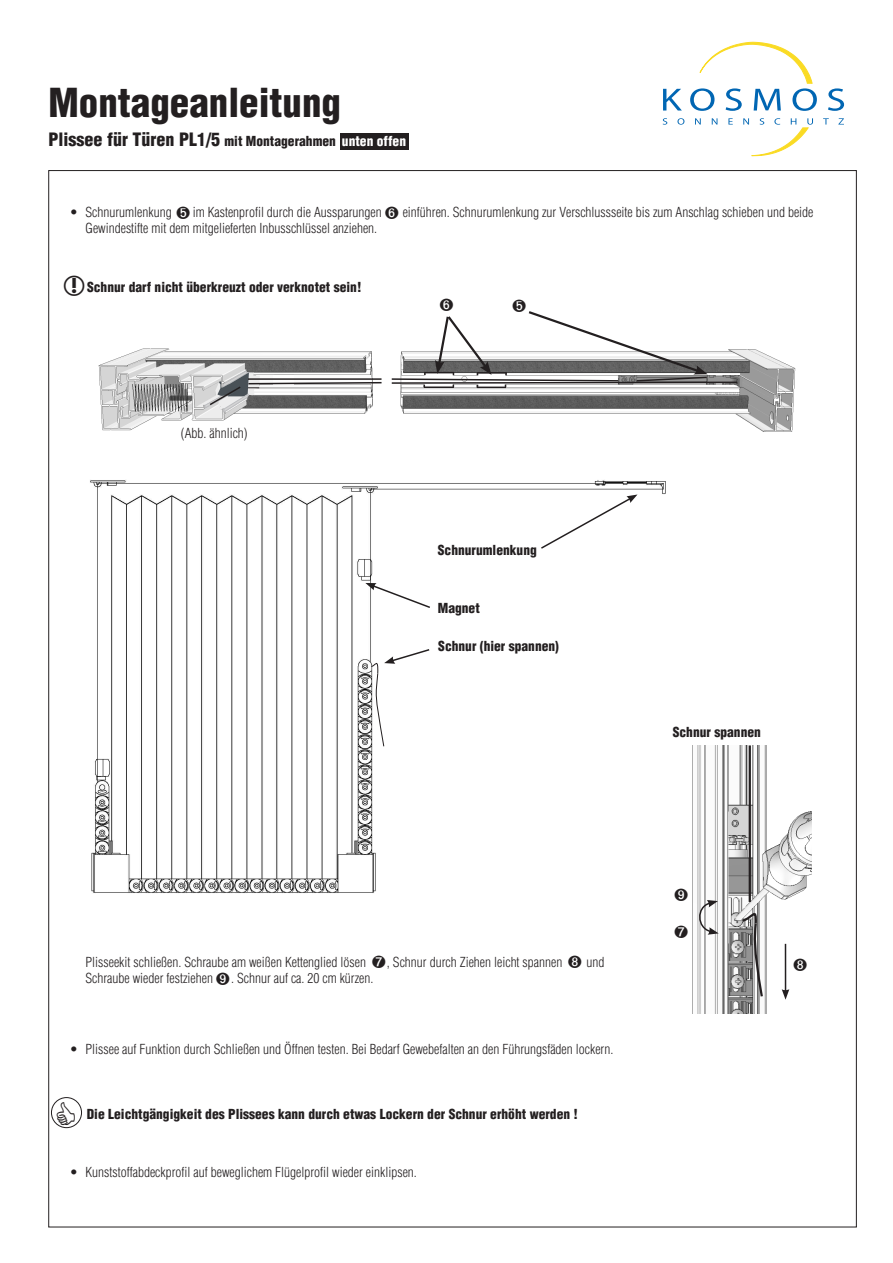
<style>
.page{position:relative;width:893px;height:1263px;background:#fff}
.page>*{position:absolute;margin:0;border:0;box-sizing:border-box;transform-origin:0 0}
.t1{font:900 condensed 39px "Helvetica";color:#231f20}
.t2{font:900 condensed 18px "Helvetica";color:#231f20}
.t3{font:300 condensed 13.5px "Helvetica";color:#231f20}
.t4{font:900 condensed 13.5px "Helvetica";color:#231f20}
.t5{font:900 condensed 13.5px "Helvetica";color:#fff}
.s1{font-size:13.5px}
</style>
<div class="page">
<div style="left:340px;top:133px;width:68px;height:17px;background:#231f20"></div>
<img style="left:692px;top:746px;width:120px;height:267px">
<hr style="left:749px;top:745px;width:2px;height:157px;background:#231f20">
<svg style="left:740px;top:906px;width:24px;height:93px"></svg>
<svg style="left:696px;top:900px;width:23px;height:35px"></svg>
<hr style="left:785px;top:944px;width:1px;height:47px;background:#231f20">
<svg style="left:782px;top:989px;width:7px;height:11px"></svg>
<div style="left:51px;top:1097px;width:31px;height:31px;border:1px solid #231f20;border-radius:50%"></div>
<img style="left:90px;top:480px;width:576px;height:413px">
<svg style="left:365px;top:583px;width:67px;height:26px"></svg>
<svg style="left:539px;top:494px;width:98px;height:56px"></svg>
<svg style="left:370px;top:648px;width:61px;height:99px"></svg>
<img style="left:400px;top:349px;width:396px;height:83px">
<img style="left:98px;top:348px;width:275px;height:83px">
<svg style="left:205px;top:371px;width:177px;height:41px"></svg>
<svg style="left:663px;top:89px;width:19px;height:22px"></svg>
<svg style="left:828px;top:88px;width:16px;height:23px"></svg>
<svg style="left:663px;top:118px;width:4px;height:7px"></svg>
<svg style="left:677px;top:118px;width:7px;height:7px"></svg>
<svg style="left:695px;top:118px;width:6px;height:7px"></svg>
<svg style="left:712px;top:118px;width:5px;height:7px"></svg>
<svg style="left:728px;top:118px;width:5px;height:7px"></svg>
<svg style="left:823px;top:118px;width:6px;height:7px"></svg>
<svg style="left:838px;top:118px;width:6px;height:7px"></svg>
<svg style="left:690px;top:42px;width:127px;height:69px"></svg>
<svg style="left:743px;top:118px;width:70px;height:38px"></svg>
<svg style="left:794px;top:959px;width:13px;height:12px"></svg>
<svg style="left:391px;top:311px;width:348px;height:77px"></svg>
<p class="t1" style="left:49px;top:78px;width:294px">Montageanleitung</p>
<p class="t2" style="left:49px;top:128px;width:289px">Plissee für Türen PL1/5 <span class="s1">mit Montagerahmen</span></p>
<p class="t5" style="left:342px;top:133px;width:66px">unten offen</p>
<p class="t3" style="left:70px;top:204px;width:10px">•</p>
<p class="t3" style="left:86px;top:204px;width:88px">Schnurumlenkung</p>
<p class="t3" style="left:193px;top:204px;width:190px">im Kastenprofil durch die Aussparungen</p>
<p class="t3" style="left:403px;top:204px;width:412px">einführen. Schnurumlenkung zur Verschlussseite bis zum Anschlag schieben und beide</p>
<p class="t3" style="left:86px;top:220px;width:293px">Gewindestifte mit dem mitgelieferten Inbusschlüssel anziehen.</p>
<p class="t4" style="left:87px;top:279px;width:276px">Schnur darf nicht überkreuzt oder verknotet sein!</p>
<p class="t3" style="left:181px;top:426px;width:68px">(Abb. ähnlich)</p>
<p class="t4" style="left:438px;top:542px;width:100px">Schnurumlenkung</p>
<p class="t4" style="left:438px;top:600px;width:43px">Magnet</p>
<p class="t4" style="left:438px;top:638px;width:122px">Schnur (hier spannen)</p>
<p class="t4" style="left:673px;top:724px;width:90px">Schnur spannen</p>
<p class="t3" style="left:86px;top:954px;width:282px">Plisseekit schließen. Schraube am weißen Kettenglied lösen</p>
<p class="t3" style="left:387px;top:954px;width:177px">, Schnur durch Ziehen leicht spannen</p>
<p class="t3" style="left:586px;top:954px;width:19px">und</p>
<p class="t3" style="left:86px;top:970px;width:129px">Schraube wieder festziehen</p>
<p class="t3" style="left:231px;top:970px;width:144px">. Schnur auf ca. 20 cm kürzen.</p>
<p class="t3" style="left:70px;top:1041px;width:10px">•</p>
<p class="t3" style="left:86px;top:1041px;width:529px">Plissee auf Funktion durch Schließen und Öffnen testen. Bei Bedarf Gewebefalten an den Führungsfäden lockern.</p>
<p class="t4" style="left:87px;top:1105px;width:493px">Die Leichtgängigkeit des Plissees kann durch etwas Lockern der Schnur erhöht werden !</p>
<p class="t3" style="left:70px;top:1165px;width:10px">•</p>
<p class="t3" style="left:86px;top:1165px;width:333px">Kunststoffabdeckprofil auf beweglichem Flügelprofil wieder einklipsen.</p>
</div>
